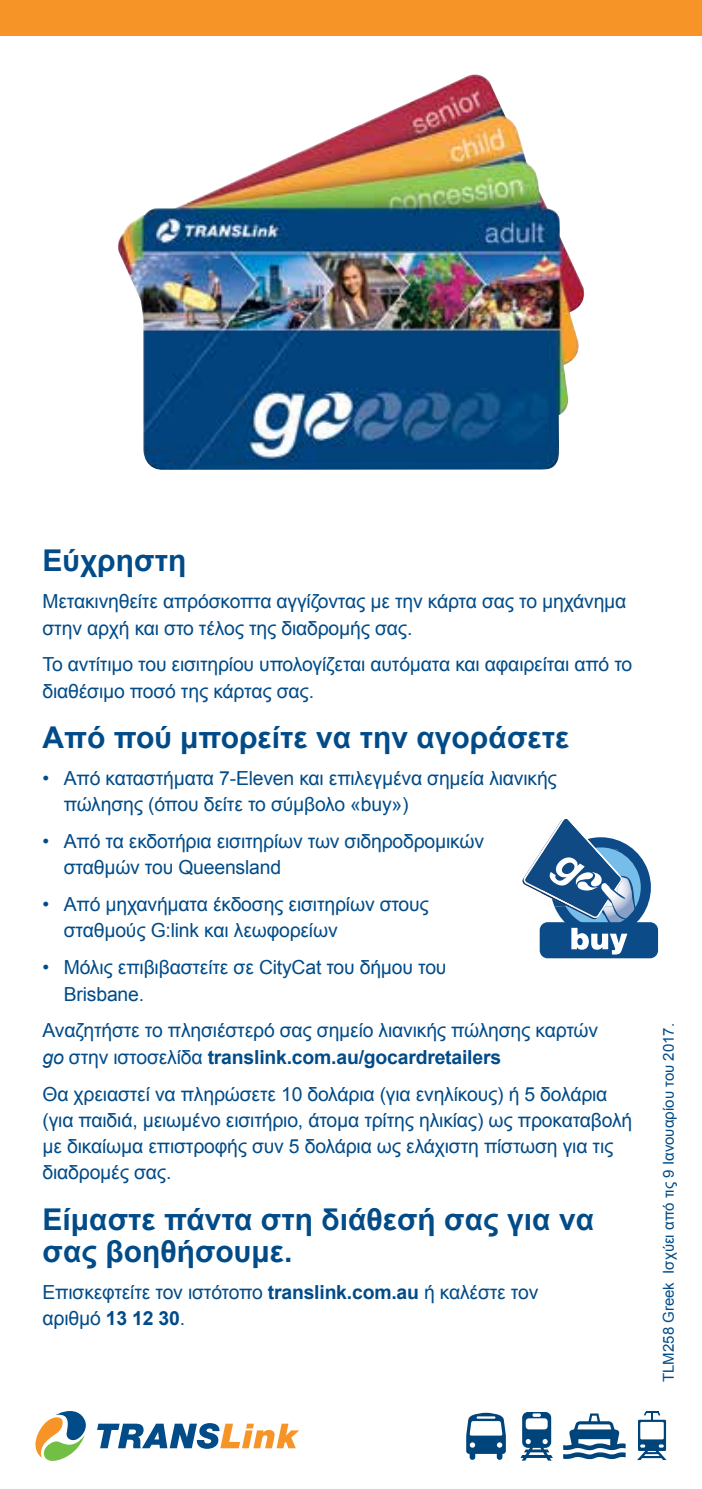
<style>
.page{position:relative;width:702px;height:1489px;background:#fff}
.page>*{position:absolute;margin:0;border:0;box-sizing:border-box;transform-origin:0 0}
.t1{font:700 30px/32.5px "Arial";color:#004b88}
.t2{font:19.5px/26.2px "Arial";letter-spacing:-.01em;color:#004b88}
.t3{font:15px "Arial";color:#004b88}
.s1{font-style:italic}
.s2{font-weight:700}
</style>
<div class="page">
<div style="left:539px;top:922px;width:119px;height:36px;background:#0b4c88;border-radius:8px"></div>
<svg style="left:522px;top:819px;width:129px;height:135px"></svg>
<img style="left:118px;top:74px;width:466px;height:396px">
<svg style="left:466px;top:1412px;width:40px;height:48px"></svg>
<svg style="left:563px;top:1413px;width:62px;height:46px"></svg>
<svg style="left:520px;top:1412px;width:33px;height:48px"></svg>
<svg style="left:638px;top:1411px;width:28px;height:48px"></svg>
<svg style="left:35px;top:1411px;width:51px;height:49px"></svg>
<svg style="left:97px;top:1423px;width:202px;height:25px"></svg>
<div style="left:0;top:0;width:702px;height:35px;background:#f79427"></div>
<h1 class="t1" style="left:43px;top:545px;width:145px">Εύχρηστη</h1>
<p class="t2" style="left:43px;top:588px;width:585px">Μετακινηθείτε απρόσκοπτα αγγίζοντας με την κάρτα σας το μηχάνημα στην αρχή και στο τέλος της διαδρομής σας.</p>
<p class="t2" style="left:43px;top:651px;width:591px">Το αντίτιμο του εισιτηρίου υπολογίζεται αυτόματα και αφαιρείται από το διαθέσιμο ποσό της κάρτας σας.</p>
<h1 class="t1" style="left:43px;top:722px;width:528px">Από πού μπορείτε να την αγοράσετε</h1>
<p class="t2" style="left:64px;top:765px;width:494px;text-indent:-21px">• Από καταστήματα 7-Eleven και επιλεγμένα σημεία λιανικής πώλησης (όπου δείτε το σύμβολο «buy»)</p>
<p class="t2" style="left:64px;top:828px;width:422px;text-indent:-21px">• Από τα εκδοτήρια εισιτηρίων των σιδηροδρομικών σταθμών του Queensland</p>
<p class="t2" style="left:64px;top:891px;width:366px;text-indent:-21px">• Από μηχανήματα έκδοσης εισιτηρίων στους σταθμούς G:link και λεωφορείων</p>
<p class="t2" style="left:64px;top:954px;width:384px;text-indent:-21px">• Μόλις επιβιβαστείτε σε CityCat του δήμου του<br>Brisbane.</p>
<p class="t2" style="left:43px;top:1017px;width:557px">Αναζητήστε το πλησιέστερό σας σημείο λιανικής πώλησης καρτών <span class="s1">go</span> στην ιστοσελίδα <span class="s2">translink.com.au/gocardretailers</span></p>
<p class="t2" style="left:43px;top:1080px;width:591px">Θα χρειαστεί να πληρώσετε 10 δολάρια (για ενηλίκους) ή 5 δολάρια (για παιδιά, μειωμένο εισιτήριο, άτομα τρίτης ηλικίας) ως προκαταβολή με δικαίωμα επιστροφής συν 5 δολάρια ως ελάχιστη πίστωση για τις διαδρομές σας.</p>
<h1 class="t1" style="left:43px;top:1203px;width:553px">Είμαστε πάντα στη διάθεσή σας για να σας βοηθήσουμε.</h1>
<p class="t2" style="left:43px;top:1279px;width:497px">Επισκεφτείτε τον ιστότοπο <span class="s2">translink.com.au</span> ή καλέστε τον αριθμό <span class="s2">13 12 30</span>.</p>
<p class="t3" style="left:658px;top:1381px;width:360px;rotate:-90deg">TLM258 Greek Ισχύει από τις 9 Ιανουαρίου του 2017.</p>
</div>
